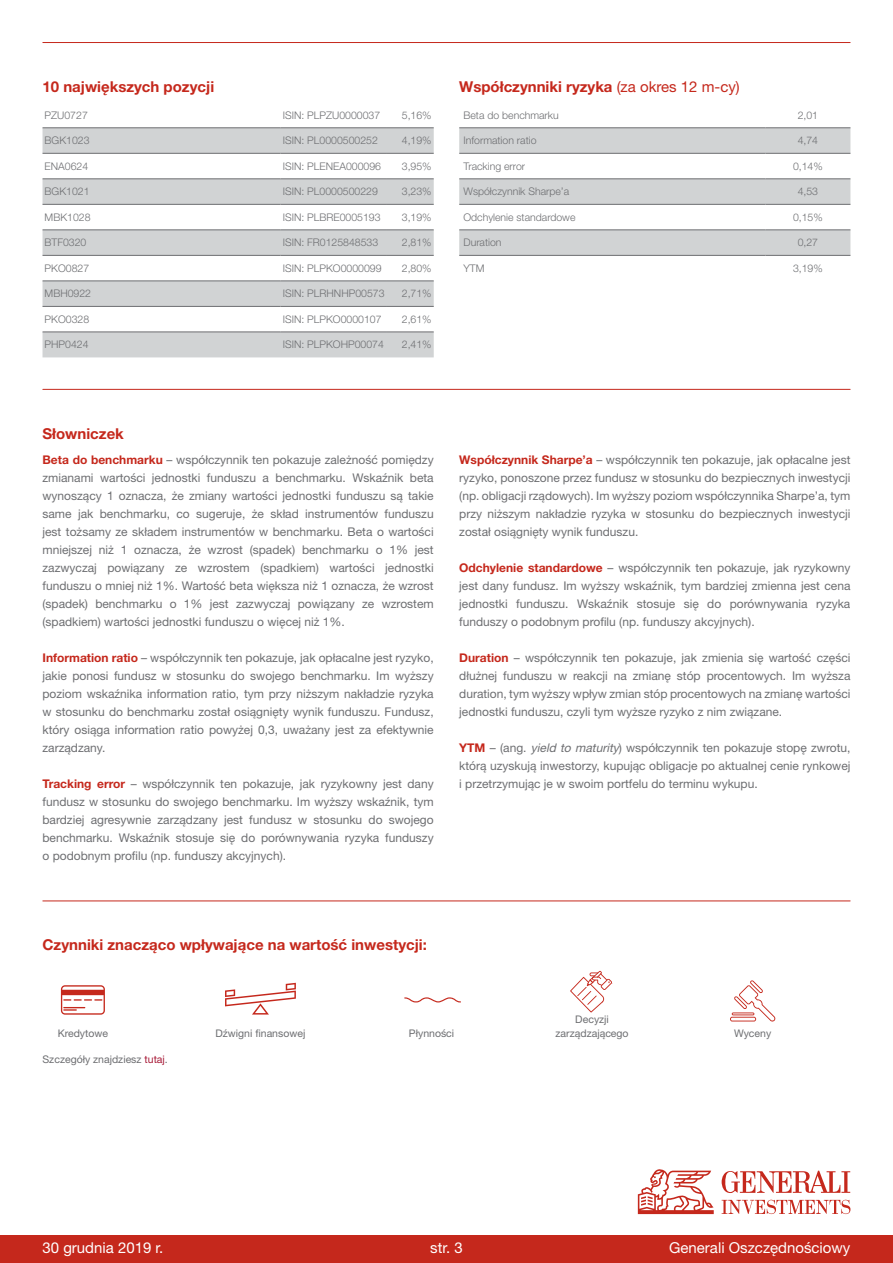
<style>
.page{position:relative;width:893px;height:1263px;background:#fff}
.page>*{position:absolute;margin:0;border:0;box-sizing:border-box;transform-origin:0 0}
.t1{font:700 15px "Helvetica Neue LT Pro";color:#c5281c}
.t2{font:15px "Helvetica Neue LT Pro";color:#fff}
.t3{font:12px/18px "Helvetica Neue LT Pro";color:#6d6e71;text-align:justify}
.t4{font:300 10.5px "Helvetica Neue LT Pro";color:#6d6e71}
.t5{font:10.5px/13.5px "Helvetica Neue LT Pro";color:#6d6e71;text-align:center}
.s1{font-weight:400}
.s2{font-weight:700;color:#c5281c}
.s3{font-style:italic}
.s4{color:#a81b38}
</style>
<div class="page">
<hr style="left:43px;top:389px;width:807px;height:1px;background:#c5281c">
<svg style="left:43px;top:127px;width:391px;height:1px"></svg>
<svg style="left:43px;top:129px;width:391px;height:228px;fill:#d1d3d4"></svg>
<hr style="left:43px;top:128px;width:238px;height:1px;background:#6d6e71">
<hr style="left:281px;top:128px;width:106px;height:1px;background:#6d6e71">
<hr style="left:387px;top:128px;width:47px;height:1px;background:#6d6e71">
<hr style="left:43px;top:153px;width:238px;height:1px;background:#6d6e71">
<hr style="left:281px;top:153px;width:106px;height:1px;background:#6d6e71">
<hr style="left:387px;top:153px;width:47px;height:1px;background:#6d6e71">
<hr style="left:43px;top:179px;width:238px;height:1px;background:#6d6e71">
<hr style="left:281px;top:179px;width:106px;height:1px;background:#6d6e71">
<hr style="left:387px;top:179px;width:47px;height:1px;background:#6d6e71">
<hr style="left:43px;top:204px;width:238px;height:1px;background:#6d6e71">
<hr style="left:281px;top:204px;width:106px;height:1px;background:#6d6e71">
<hr style="left:387px;top:204px;width:47px;height:1px;background:#6d6e71">
<hr style="left:43px;top:230px;width:238px;height:1px;background:#6d6e71">
<hr style="left:281px;top:230px;width:106px;height:1px;background:#6d6e71">
<hr style="left:387px;top:230px;width:47px;height:1px;background:#6d6e71">
<hr style="left:43px;top:255px;width:238px;height:1px;background:#6d6e71">
<hr style="left:281px;top:255px;width:106px;height:1px;background:#6d6e71">
<hr style="left:387px;top:255px;width:47px;height:1px;background:#6d6e71">
<hr style="left:43px;top:281px;width:238px;height:1px;background:#6d6e71">
<hr style="left:281px;top:281px;width:106px;height:1px;background:#6d6e71">
<hr style="left:387px;top:281px;width:47px;height:1px;background:#6d6e71">
<hr style="left:43px;top:306px;width:238px;height:1px;background:#6d6e71">
<hr style="left:281px;top:306px;width:106px;height:1px;background:#6d6e71">
<hr style="left:387px;top:306px;width:47px;height:1px;background:#6d6e71">
<hr style="left:43px;top:332px;width:238px;height:1px;background:#6d6e71">
<hr style="left:281px;top:332px;width:106px;height:1px;background:#6d6e71">
<hr style="left:387px;top:332px;width:47px;height:1px;background:#6d6e71">
<hr style="left:43px;top:42px;width:807px;height:1px;background:#c5281c">
<svg style="left:459px;top:127px;width:391px;height:1px"></svg>
<svg style="left:459px;top:129px;width:391px;height:126px;fill:#d1d3d4"></svg>
<hr style="left:459px;top:230px;width:306px;height:1px;background:#6d6e71">
<hr style="left:765px;top:230px;width:85px;height:1px;background:#6d6e71">
<hr style="left:459px;top:255px;width:306px;height:1px;background:#6d6e71">
<hr style="left:765px;top:255px;width:85px;height:1px;background:#6d6e71">
<hr style="left:459px;top:128px;width:306px;height:1px;background:#6d6e71">
<hr style="left:765px;top:128px;width:85px;height:1px;background:#6d6e71">
<hr style="left:459px;top:153px;width:306px;height:1px;background:#6d6e71">
<hr style="left:765px;top:153px;width:85px;height:1px;background:#6d6e71">
<hr style="left:459px;top:179px;width:306px;height:1px;background:#6d6e71">
<hr style="left:765px;top:179px;width:85px;height:1px;background:#6d6e71">
<hr style="left:459px;top:204px;width:306px;height:1px;background:#6d6e71">
<hr style="left:765px;top:204px;width:85px;height:1px;background:#6d6e71">
<hr style="left:43px;top:901px;width:807px;height:1px;background:#c5281c">
<svg style="left:61px;top:985px;width:44px;height:30px"></svg>
<svg style="left:225px;top:983px;width:71px;height:31px"></svg>
<svg style="left:404px;top:997px;width:57px;height:5px"></svg>
<svg style="left:570px;top:971px;width:42px;height:41px"></svg>
<svg style="left:730px;top:980px;width:46px;height:41px"></svg>
<div style="left:0;top:1235px;width:893px;height:28px;background:#c5281c"></div>
<svg style="left:638px;top:1169px;width:76px;height:45px"></svg>
<svg style="left:722px;top:1200px;width:128px;height:14px"></svg>
<svg style="left:722px;top:1171px;width:128px;height:22px"></svg>
<p class="t1" style="left:43px;top:77px;width:173px">10 największych pozycji</p>
<p class="t4" style="left:45px;top:109px;width:45px">PZU0727</p>
<p class="t4" style="left:283px;top:109px;width:99px">ISIN: PLPZU0000037</p>
<p class="t4" style="left:402px;top:109px;width:31px">5,16%</p>
<p class="t4" style="left:45px;top:134px;width:46px">BGK1023</p>
<p class="t4" style="left:283px;top:134px;width:97px">ISIN: PL0000500252</p>
<p class="t4" style="left:402px;top:134px;width:31px">4,19%</p>
<p class="t4" style="left:45px;top:160px;width:45px">ENA0624</p>
<p class="t4" style="left:283px;top:160px;width:100px">ISIN: PLENEA000096</p>
<p class="t4" style="left:402px;top:160px;width:31px">3,95%</p>
<p class="t4" style="left:45px;top:185px;width:46px">BGK1021</p>
<p class="t4" style="left:283px;top:185px;width:97px">ISIN: PL0000500229</p>
<p class="t4" style="left:402px;top:185px;width:31px">3,23%</p>
<p class="t4" style="left:45px;top:211px;width:47px">MBK1028</p>
<p class="t4" style="left:283px;top:211px;width:99px">ISIN: PLBRE0005193</p>
<p class="t4" style="left:402px;top:211px;width:31px">3,19%</p>
<p class="t4" style="left:45px;top:236px;width:43px">BTF0320</p>
<p class="t4" style="left:283px;top:236px;width:97px">ISIN: FR0125848533</p>
<p class="t4" style="left:402px;top:236px;width:31px">2,81%</p>
<p class="t4" style="left:45px;top:262px;width:46px">PKO0827</p>
<p class="t4" style="left:283px;top:262px;width:100px">ISIN: PLPKO0000099</p>
<p class="t4" style="left:402px;top:262px;width:31px">2,80%</p>
<p class="t4" style="left:45px;top:287px;width:48px">MBH0922</p>
<p class="t4" style="left:283px;top:287px;width:103px">ISIN: PLRHNHP00573</p>
<p class="t4" style="left:402px;top:287px;width:31px">2,71%</p>
<p class="t4" style="left:45px;top:313px;width:46px">PKO0328</p>
<p class="t4" style="left:283px;top:313px;width:100px">ISIN: PLPKO0000107</p>
<p class="t4" style="left:402px;top:313px;width:31px">2,61%</p>
<p class="t4" style="left:45px;top:338px;width:45px">PHP0424</p>
<p class="t4" style="left:283px;top:338px;width:103px">ISIN: PLPKOHP00074</p>
<p class="t4" style="left:402px;top:338px;width:31px">2,41%</p>
<p class="t1" style="left:459px;top:77px;width:282px">Współczynniki ryzyka <span class="s1">(za okres 12 m-cy)</span></p>
<p class="t4" style="left:463px;top:109px;width:97px">Beta do benchmarku</p>
<p class="t4" style="left:798px;top:109px;width:22px">2,01</p>
<p class="t4" style="left:463px;top:134px;width:75px">Information ratio</p>
<p class="t4" style="left:798px;top:134px;width:22px">4,74</p>
<p class="t4" style="left:463px;top:160px;width:63px">Tracking error</p>
<p class="t4" style="left:793px;top:160px;width:31px">0,14%</p>
<p class="t4" style="left:463px;top:185px;width:107px">Współczynnik Sharpe’a</p>
<p class="t4" style="left:798px;top:185px;width:22px">4,53</p>
<p class="t4" style="left:463px;top:211px;width:114px">Odchylenie standardowe</p>
<p class="t4" style="left:793px;top:211px;width:31px">0,15%</p>
<p class="t4" style="left:463px;top:236px;width:40px">Duration</p>
<p class="t4" style="left:798px;top:236px;width:22px">0,27</p>
<p class="t4" style="left:463px;top:262px;width:22px">YTM</p>
<p class="t4" style="left:793px;top:262px;width:31px">3,19%</p>
<p class="t1" style="left:43px;top:424px;width:83px">Słowniczek</p>
<p class="t3" style="left:43px;top:450px;width:393px"><span class="s2">Beta do benchmarku</span> – współczynnik ten pokazuje zależność pomiędzy zmianami wartości jednostki funduszu a benchmarku. Wskaźnik beta wynoszący 1 oznacza, że zmiany wartości jednostki funduszu są takie same jak benchmarku, co sugeruje, że skład instrumentów funduszu jest tożsamy ze składem instrumentów w benchmarku. Beta o wartości mniejszej niż 1 oznacza, że wzrost (spadek) benchmarku o 1% jest zazwyczaj powiązany ze wzrostem (spadkiem) wartości jednostki funduszu o mniej niż 1%. Wartość beta większa niż 1 oznacza, że wzrost (spadek) benchmarku o 1% jest zazwyczaj powiązany ze wzrostem (spadkiem) wartości jednostki funduszu o więcej niż 1%.</p>
<p class="t3" style="left:43px;top:648px;width:393px"><span class="s2">Information ratio</span> – współczynnik ten pokazuje, jak opłacalne jest ryzyko, jakie ponosi fundusz w stosunku do swojego benchmarku. Im wyższy poziom wskaźnika information ratio, tym przy niższym nakładzie ryzyka w stosunku do benchmarku został osiągnięty wynik funduszu. Fundusz, który osiąga information ratio powyżej 0,3, uważany jest za efektywnie zarządzany.</p>
<p class="t3" style="left:43px;top:774px;width:393px"><span class="s2">Tracking error</span> – współczynnik ten pokazuje, jak ryzykowny jest dany fundusz w stosunku do swojego benchmarku. Im wyższy wskaźnik, tym bardziej agresywnie zarządzany jest fundusz w stosunku do swojego benchmarku. Wskaźnik stosuje się do porównywania ryzyka funduszy o podobnym profilu (np. funduszy akcyjnych).</p>
<p class="t3" style="left:459px;top:450px;width:393px"><span class="s2">Współczynnik Sharpe’a</span> – współczynnik ten pokazuje, jak opłacalne jest ryzyko, ponoszone przez fundusz w stosunku do bezpiecznych inwestycji (np. obligacji rządowych). Im wyższy poziom współczynnika Sharpe’a, tym przy niższym nakładzie ryzyka w stosunku do bezpiecznych inwestycji został osiągnięty wynik funduszu.</p>
<p class="t3" style="left:459px;top:558px;width:393px"><span class="s2">Odchylenie standardowe</span> – współczynnik ten pokazuje, jak ryzykowny jest dany fundusz. Im wyższy wskaźnik, tym bardziej zmienna jest cena jednostki funduszu. Wskaźnik stosuje się do porównywania ryzyka funduszy o podobnym profilu (np. funduszy akcyjnych).</p>
<p class="t3" style="left:459px;top:648px;width:393px"><span class="s2">Duration</span> – współczynnik ten pokazuje, jak zmienia się wartość części dłużnej funduszu w reakcji na zmianę stóp procentowych. Im wyższa duration, tym wyższy wpływ zmian stóp procentowych na zmianę wartości jednostki funduszu, czyli tym wyższe ryzyko z nim związane.</p>
<p class="t3" style="left:459px;top:738px;width:393px"><span class="s2">YTM</span> – (ang. <span class="s3">yield to maturity</span>) współczynnik ten pokazuje stopę zwrotu, którą uzyskują inwestorzy, kupując obligacje po aktualnej cenie rynkowej i przetrzymując je w swoim portfelu do terminu wykupu.</p>
<p class="t1" style="left:43px;top:935px;width:386px">Czynniki znacząco wpływające na wartość inwestycji:</p>
<p class="t5" style="left:58px;top:1026px;width:52px">Kredytowe</p>
<p class="t5" style="left:216px;top:1026px;width:91px">Dźwigni finansowej</p>
<p class="t5" style="left:409px;top:1026px;width:47px">Płynności</p>
<p class="t5" style="left:43px;top:1053px;width:127px">Szczegóły znajdziesz <span class="s4">tutaj</span>.</p>
<p class="t5" style="left:556px;top:1013px;width:75px">Decyzji zarządzającego</p>
<p class="t5" style="left:734px;top:1026px;width:39px">Wyceny</p>
<p class="t2" style="left:43px;top:1238px;width:122px">30 grudnia 2019 r.</p>
<p class="t2" style="left:430px;top:1238px;width:34px">str. 3</p>
<p class="t2" style="left:669px;top:1238px;width:183px">Generali Oszczędnościowy</p>
</div>
